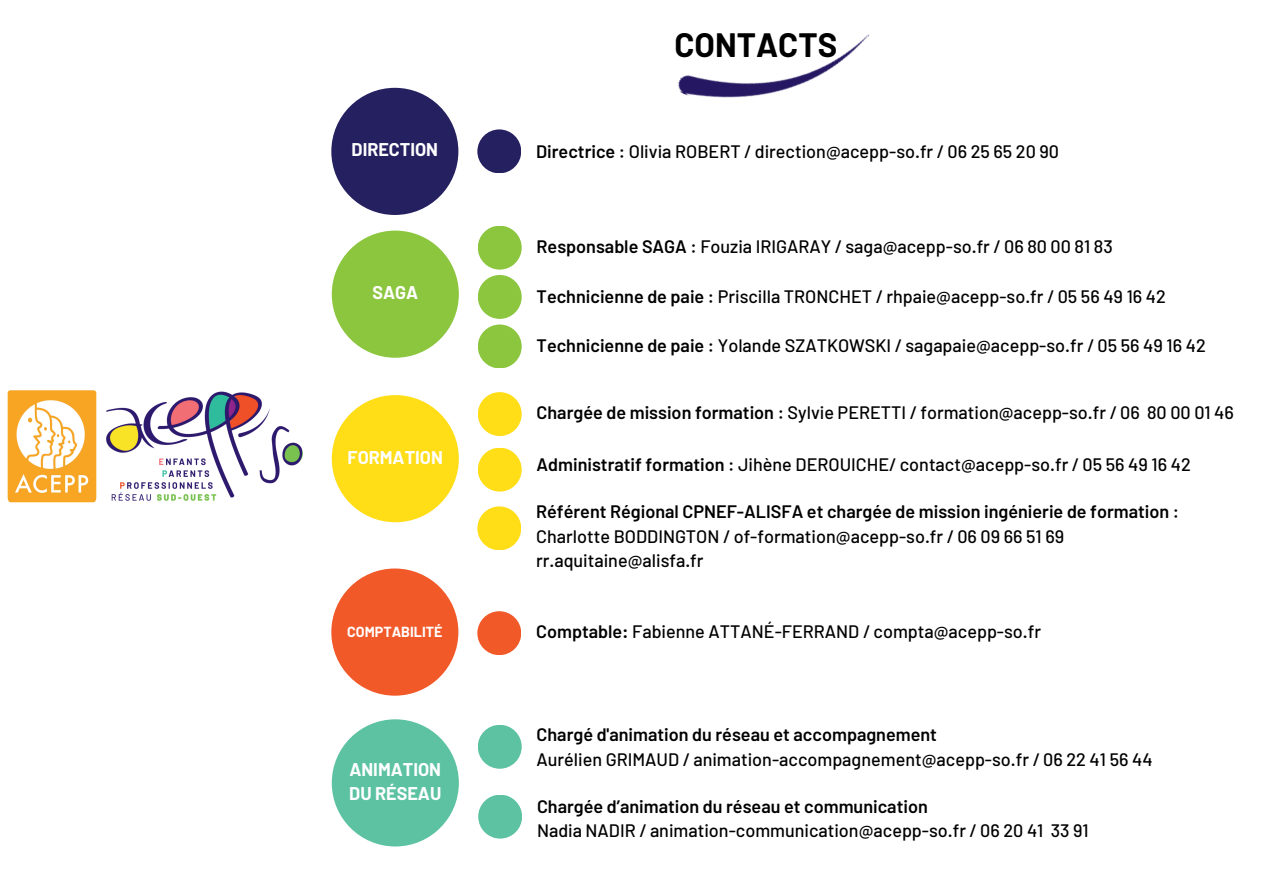
<style>
.page{position:relative;width:1263px;height:894px;background:#fff}
.page>*{position:absolute;margin:0;border:0;box-sizing:border-box;transform-origin:0 0}
.t1{font:700 33px "Barlow";color:#000}
.t2{font:500 18px/24.8px "Barlow";color:#000}
.t3{font:700 18px/24.8px "Barlow";color:#fff}
.t4{font:700 14.25px "Barlow";color:#fff}
.s1{font-weight:600}
</style>
<div class="page">
<div style="left:477px;top:129px;width:44px;height:44px;background:#252161;border-radius:50%"></div>
<div style="left:478px;top:225px;width:44px;height:44px;background:#8bc63e;border-radius:50%"></div>
<div style="left:478px;top:275px;width:44px;height:44px;background:#8bc63e;border-radius:50%"></div>
<div style="left:478px;top:392px;width:44px;height:44px;background:#ffdd17;border-radius:50%"></div>
<div style="left:478px;top:447px;width:44px;height:44px;background:#ffdd17;border-radius:50%"></div>
<div style="left:478px;top:724px;width:44px;height:44px;background:#5cc2a1;border-radius:50%"></div>
<div style="left:478px;top:794px;width:44px;height:44px;background:#5cc2a1;border-radius:50%"></div>
<div style="left:332px;top:719px;width:127px;height:127px;background:#5cc2a1;border-radius:50%"></div>
<div style="left:331px;top:88px;width:127px;height:127px;background:#252161;border-radius:50%"></div>
<div style="left:332px;top:230px;width:127px;height:127px;background:#8bc63e;border-radius:50%"></div>
<div style="left:332px;top:395px;width:127px;height:127px;background:#ffdd17;border-radius:50%"></div>
<div style="left:331px;top:568px;width:127px;height:127px;background:#f15929;border-radius:50%"></div>
<div style="left:477px;top:611px;width:44px;height:44px;background:#f15929;border-radius:50%"></div>
<img style="left:677px;top:34px;width:192px;height:64px">
<div style="left:477px;top:506px;width:44px;height:44px;background:#ffdd17;border-radius:50%"></div>
<div style="left:478px;top:324px;width:44px;height:44px;background:#8bc63e;border-radius:50%"></div>
<img style="left:7px;top:390px;width:296px;height:113px">
<h2 class="t3" style="left:352px;top:137px;width:88px">DIRECTION</h2>
<p class="t3" style="left:372px;top:279px;width:47px">SAGA</p>
<h1 class="t3" style="left:348px;top:444px;width:97px">FORMATION</h1>
<h3 class="t4" style="left:347px;top:622px;width:97px">COMPTABILITÉ</h3>
<h2 class="t3" style="left:349px;top:755px;width:94px">ANIMATION<br>DU RÉSEAU</h2>
<h2 class="t1" style="left:675px;top:24px;width:164px">CONTACTS</h2>
<p class="t2" style="left:536px;top:138px;width:524px"><span class="s1">Directrice</span> : Olivia ROBERT / direction@acepp-so.fr / 06 25 65 20 90</p>
<h2 class="t2" style="left:537px;top:234px;width:578px"><span class="s1">Responsable SAGA</span> : Fouzia IRIGARAY / saga@acepp-so.fr / 06 80 00 81 83</h2>
<p class="t2" style="left:537px;top:283px;width:631px"><span class="s1">Technicienne de paie</span> : Priscilla TRONCHET / rhpaie@acepp-so.fr / 05 56 49 16 42</p>
<h3 class="t2" style="left:537px;top:332px;width:671px"><span class="s1">Technicienne de paie</span> : Yolande SZATKOWSKI / sagapaie@acepp-so.fr / 05 56 49 16 42</h3>
<h3 class="t2" style="left:537px;top:399px;width:699px"><span class="s1">Chargée de mission formation</span> : Sylvie PERETTI / formation@acepp-so.fr / 06 80 00 01 46</h3>
<h3 class="t2" style="left:537px;top:451px;width:656px"><span class="s1">Administratif formation</span> : Jihène DEROUICHE/ contact@acepp-so.fr / 05 56 49 16 42</h3>
<h3 class="t2" style="left:536px;top:498px;width:644px"><span class="s1">Référent Régional CPNEF-ALISFA et chargée de mission ingénierie de formation</span> :<br>Charlotte BODDINGTON / of-formation@acepp-so.fr / 06 09 66 51 69 rr.aquitaine@alisfa.fr</h3>
<h3 class="t2" style="left:536px;top:618px;width:506px"><span class="s1">Comptable:</span> Fabienne ATTANÉ-FERRAND / compta@acepp-so.fr</h3>
<h3 class="t2" style="left:537px;top:721px;width:618px"><span class="s1">Chargé d'animation du réseau et accompagnement<br></span>Aurélien GRIMAUD / animation-accompagnement@acepp-so.fr / 06 22 41 56 44</h3>
<h3 class="t2" style="left:537px;top:792px;width:553px"><span class="s1">Chargée d’animation du réseau et communication<br></span>Nadia NADIR / animation-communication@acepp-so.fr / 06 20 41 33 91</h3>
</div>
